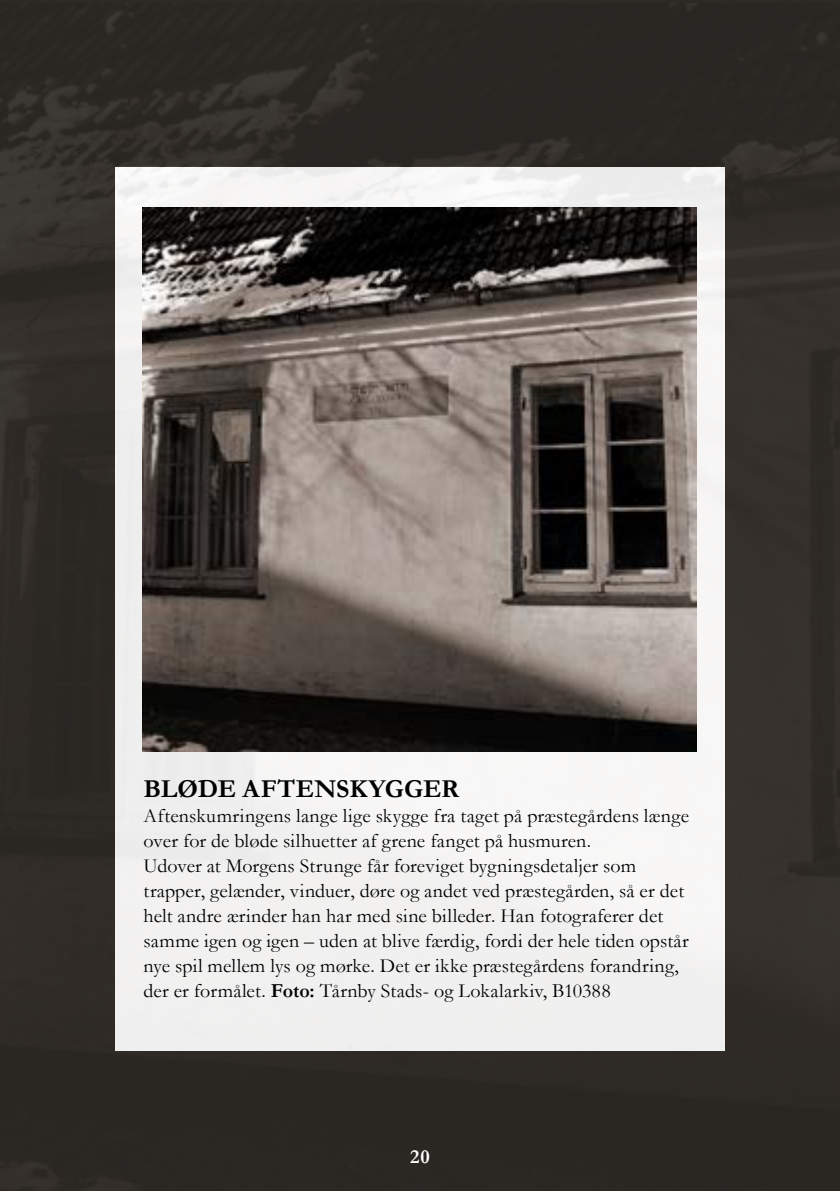
<style>
.page{position:relative;width:840px;height:1191px;background:#fff}
.page>*{position:absolute;margin:0;border:0;box-sizing:border-box;transform-origin:0 0}
.H3_Rubrik{font:700 26px "Garamond";letter-spacing:-.005em;color:#000}
.Billedtekst{font:20px/25px "Garamond";letter-spacing:.01em;color:#000}
.t1{font:700 20px "Garamond";color:#fff}
.s1{font-weight:700}
</style>
<div class="page">
<img style="left:0;top:3px;width:839px;height:1188px">
<div style="left:115px;top:167px;width:609px;height:883px;background:#f2f1f0"></div>
<img style="left:142px;top:207px;width:554px;height:544px">
<h3 class="H3_Rubrik" style="left:143px;top:771px;width:317px">BLØDE AFTENSKYGGER</h3>
<p class="Billedtekst" style="left:143px;top:802px;width:546px">Aftenskumringens lange lige skygge fra taget på præstegårdens længe over for de bløde silhuetter af grene fanget på husmuren.</p>
<p class="Billedtekst" style="left:143px;top:852px;width:546px">Udover at Morgens Strunge får foreviget bygningsdetaljer som trapper, gelænder, vinduer, døre og andet ved præstegården, så er det helt andre ærinder han har med sine billeder. Han fotograferer det samme igen og igen – uden at blive færdig, fordi der hele tiden opstår nye spil mellem lys og mørke. Det er ikke præstegårdens forandring, der er formålet. <span class="s1">Foto:</span> Tårnby Stads- og Lokalarkiv, B10388</p>
<p class="t1" style="left:410px;top:1143px;width:21px">20</p>
</div>
